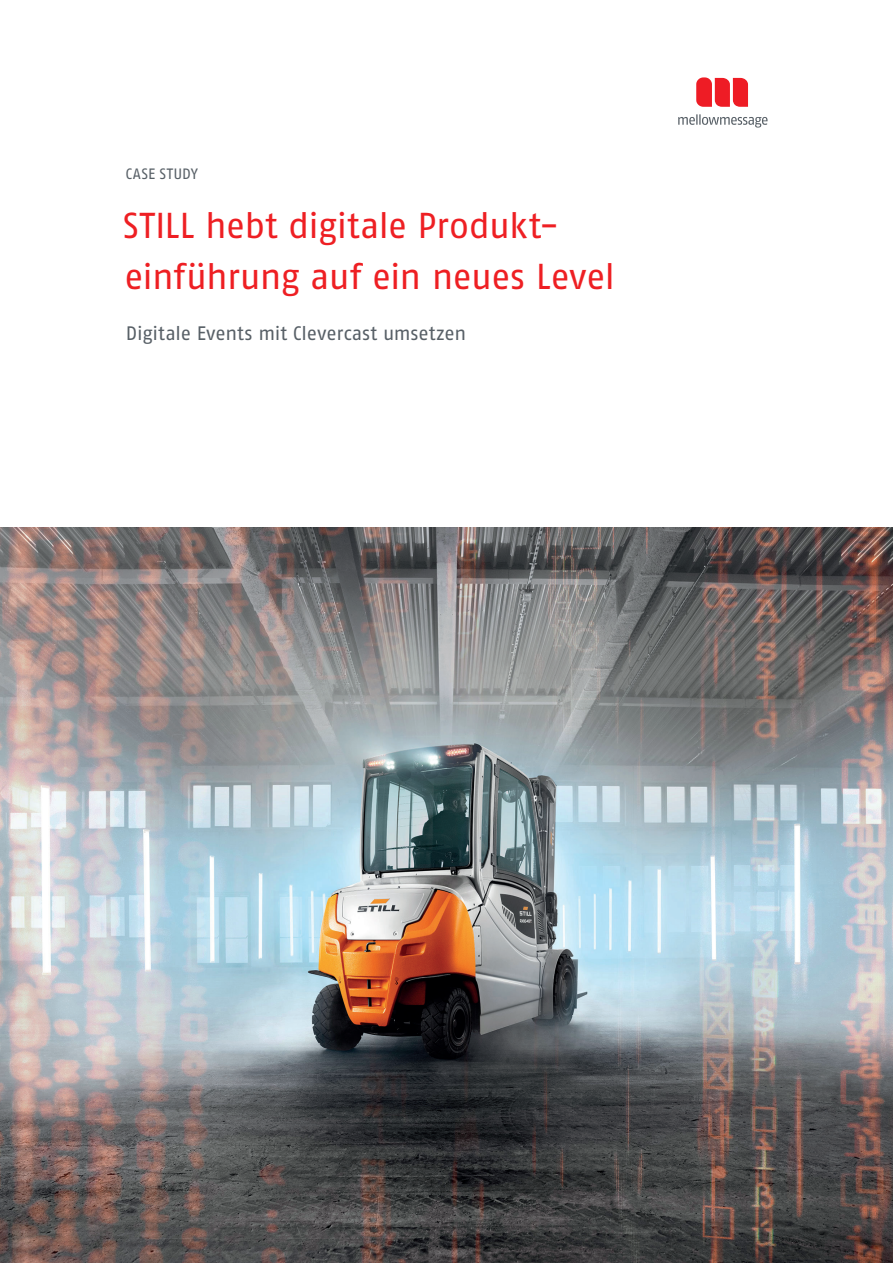
<style>
.page{position:relative;width:893px;height:1263px;background:#fff}
.page>*{position:absolute;margin:0;border:0;box-sizing:border-box;transform-origin:0 0}
.t1{font:36px/51px "Fago No";letter-spacing:-.02em;color:#ee1f23}
.t2{font:19.5px "Fago No";letter-spacing:-.005em;color:#586067}
.t3{font:15px "Fago No";letter-spacing:.03em;color:#586067}
</style>
<div class="page">
<img style="left:0;top:527px;width:893px;height:736px">
<svg style="left:696px;top:77px;width:52px;height:30px;background:#f1474e"></svg>
<svg style="left:678px;top:114px;width:90px;height:14px"></svg>
<p class="t3" style="left:125px;top:165px;width:74px">CASE STUDY</p>
<p class="t1" style="left:123px;top:200px;width:493px">STILL hebt digitale Produkt&shy;einführung auf ein neues Level</p>
<p class="t2" style="left:126px;top:322px;width:342px">Digitale Events mit Clevercast umsetzen</p>
</div>
